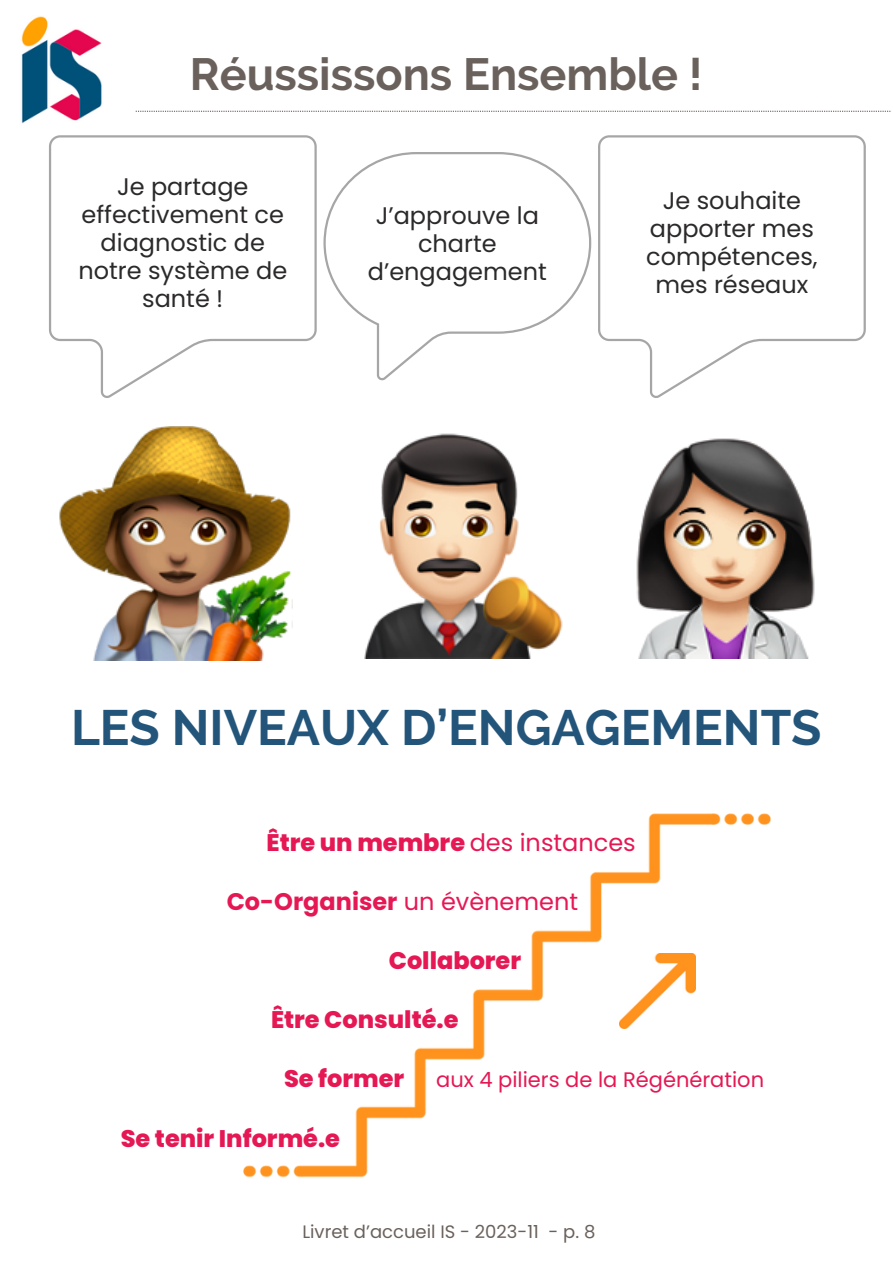
<style>
.page{position:relative;width:893px;height:1264px;background:#fff}
.page>*{position:absolute;margin:0;border:0;box-sizing:border-box;transform-origin:0 0}
.t1{font:700 49.5px "Raleway";color:#23557b}
.t2{font:700 45px "Raleway";color:#6a615c}
.t3{font:24px/28px "Poppins";color:#2b2929;text-align:center}
.t4{font:800 24px "Poppins";color:#e51854}
.t5{font:700 24px "Poppins";color:#e51854}
.t6{font:21px "Poppins";color:#e51854}
.t7{font:18px "Poppins";color:#6a615c}
.s1{font-weight:400}
</style>
<div class="page">
<img style="left:21px;top:16px;width:81px;height:107px">
<svg style="left:136px;top:111px;width:755px;height:1px"></svg>
<svg style="left:49px;top:135px;width:267px;height:263px"></svg>
<svg style="left:598px;top:135px;width:267px;height:263px"></svg>
<svg style="left:323px;top:152px;width:268px;height:229px"></svg>
<img style="left:636px;top:438px;width:179px;height:221px">
<img style="left:364px;top:433px;width:199px;height:226px">
<img style="left:59px;top:426px;width:233px;height:234px">
<img style="left:243px;top:813px;width:528px;height:365px">
<img style="left:619px;top:953px;width:76px;height:75px">
<p class="t2" style="left:190px;top:48px;width:514px">Réussissons Ensemble !</p>
<p class="t3" style="left:78px;top:172px;width:210px">Je partage effectivement ce diagnostic de notre système de santé !</p>
<p class="t3" style="left:368px;top:201px;width:180px">J’approuve la charte d’engagement</p>
<p class="t3" style="left:646px;top:186px;width:173px">Je souhaite apporter mes compétences, mes réseaux</p>
<p class="t1" style="left:71px;top:698px;width:752px">LES NIVEAUX D’ENGAGEMENTS</p>
<p class="t4" style="left:266px;top:825px;width:371px">Être un membre <span class="s1">des instances</span></p>
<p class="t5" style="left:227px;top:884px;width:353px">Co-Organiser <span class="s1">un évènement</span></p>
<p class="t4" style="left:389px;top:943px;width:134px">Collaborer</p>
<p class="t4" style="left:271px;top:1003px;width:189px">Être Consulté.e</p>
<p class="t4" style="left:284px;top:1062px;width:122px">Se former</p>
<p class="t4" style="left:121px;top:1121px;width:221px">Se tenir Informé.e</p>
<p class="t6" style="left:436px;top:1064px;width:329px">aux 4 piliers de la Régénération</p>
<p class="t7" style="left:302px;top:1219px;width:294px">Livret d’accueil IS - 2023-11 - p. 8</p>
</div>
